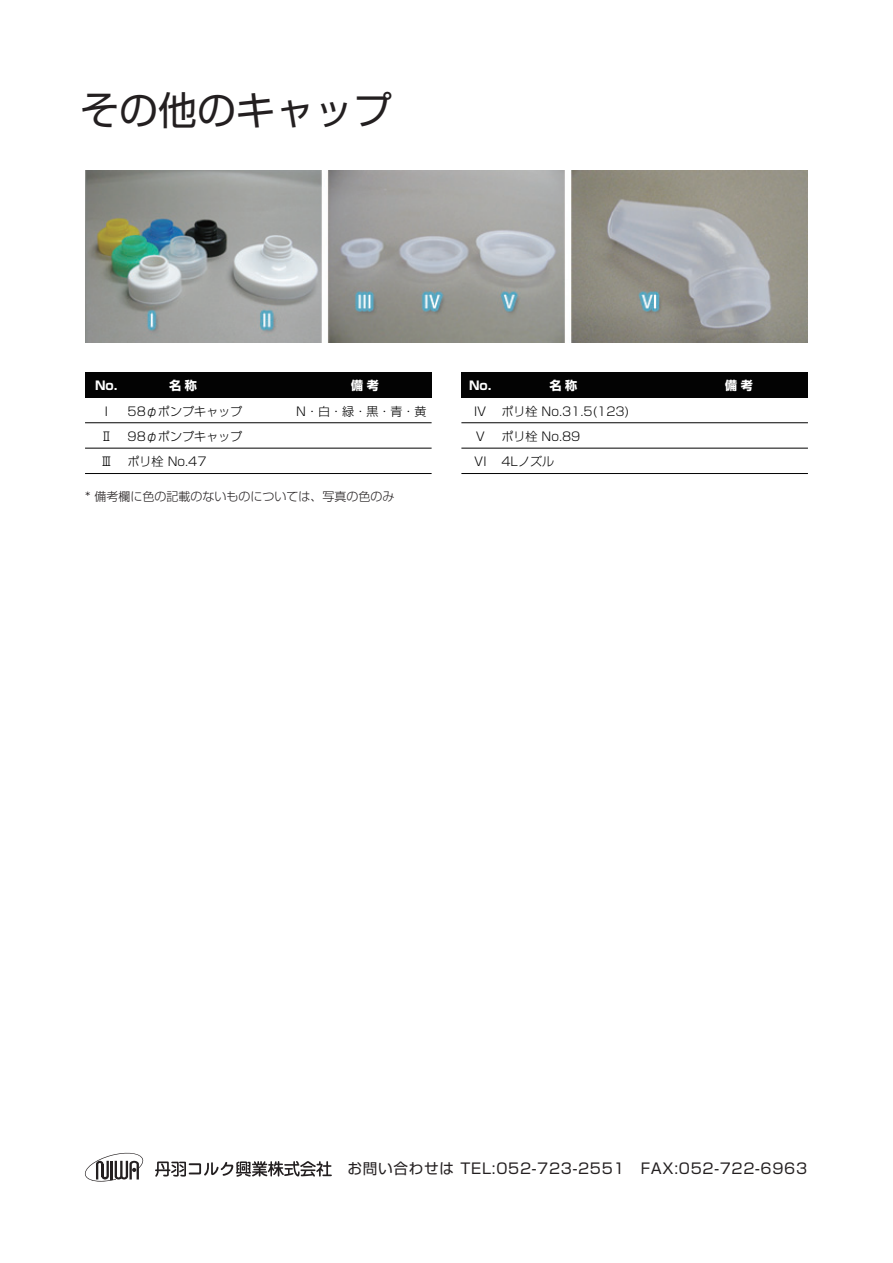
<style>
.page{position:relative;width:893px;height:1263px;background:#fff}
.page>*{position:absolute;margin:0;border:0;box-sizing:border-box;transform-origin:0 0}
.t1{font:39px "Shin Go Pro";color:#231f20}
.t2{font:14.7px "Shin Go Pro";letter-spacing:.05em;color:#231f20}
.t3{font:300 12px/25.3px "Shin Go Pro";color:#030303}
.t4{font:300 12px "Shin Go Pro";color:#231f20}
.t5{font:700 12px "Shin Go Pro";letter-spacing:.3em;color:#fff}
</style>
<div class="page">
<svg style="left:155px;top:1161px;width:177px;height:16px"></svg>
<svg style="left:84px;top:1152px;width:60px;height:30px"></svg>
<img style="left:85px;top:170px;width:723px;height:173px">
<div style="left:85px;top:373px;width:347px;height:25px;background:#030303"></div>
<hr style="left:85px;top:422px;width:347px;height:1px;background:#030303">
<hr style="left:85px;top:448px;width:347px;height:1px;background:#030303">
<hr style="left:85px;top:473px;width:347px;height:1px;background:#030303">
<div style="left:461px;top:373px;width:347px;height:25px;background:#030303"></div>
<hr style="left:461px;top:422px;width:347px;height:1px;background:#030303">
<hr style="left:461px;top:448px;width:347px;height:1px;background:#030303">
<hr style="left:461px;top:473px;width:347px;height:1px;background:#030303">
<h1 class="t1" style="left:80px;top:78px;width:313px">その他のキャップ</h1>
<p class="t5" style="left:95px;top:376px;width:24px">No.</p>
<p class="t5" style="left:169px;top:376px;width:29px">名称</p>
<p class="t5" style="left:351px;top:376px;width:29px">備考</p>
<p class="t3" style="left:105px;top:397px;width:5px">I</p>
<p class="t3" style="left:128px;top:397px;width:116px">58φポンプキャップ</p>
<p class="t3" style="left:296px;top:397px;width:132px">N・白・緑・黒・青・黄</p>
<p class="t3" style="left:100px;top:422px;width:14px">Ⅱ</p>
<p class="t3" style="left:128px;top:422px;width:116px">98φポンプキャップ</p>
<p class="t3" style="left:100px;top:448px;width:14px">Ⅲ</p>
<p class="t3" style="left:128px;top:448px;width:80px">ポリ栓 No.47</p>
<p class="t4" style="left:85px;top:487px;width:311px">* 備考欄に色の記載のないものについては、写真の色のみ</p>
<p class="t5" style="left:469px;top:376px;width:24px">No.</p>
<p class="t5" style="left:550px;top:376px;width:29px">名称</p>
<p class="t5" style="left:725px;top:376px;width:29px">備考</p>
<p class="t3" style="left:474px;top:397px;width:156px">IV ポリ栓 No.31.5(123)<br>V</p>
<p class="t3" style="left:474px;top:422px;width:108px;text-indent:27px">ポリ栓 No.89<br>VI 4Lノズル</p>
<p class="t2" style="left:347px;top:1157px;width:461px">お問い合わせは TEL:052-723-2551　FAX:052-722-6963</p>
</div>
